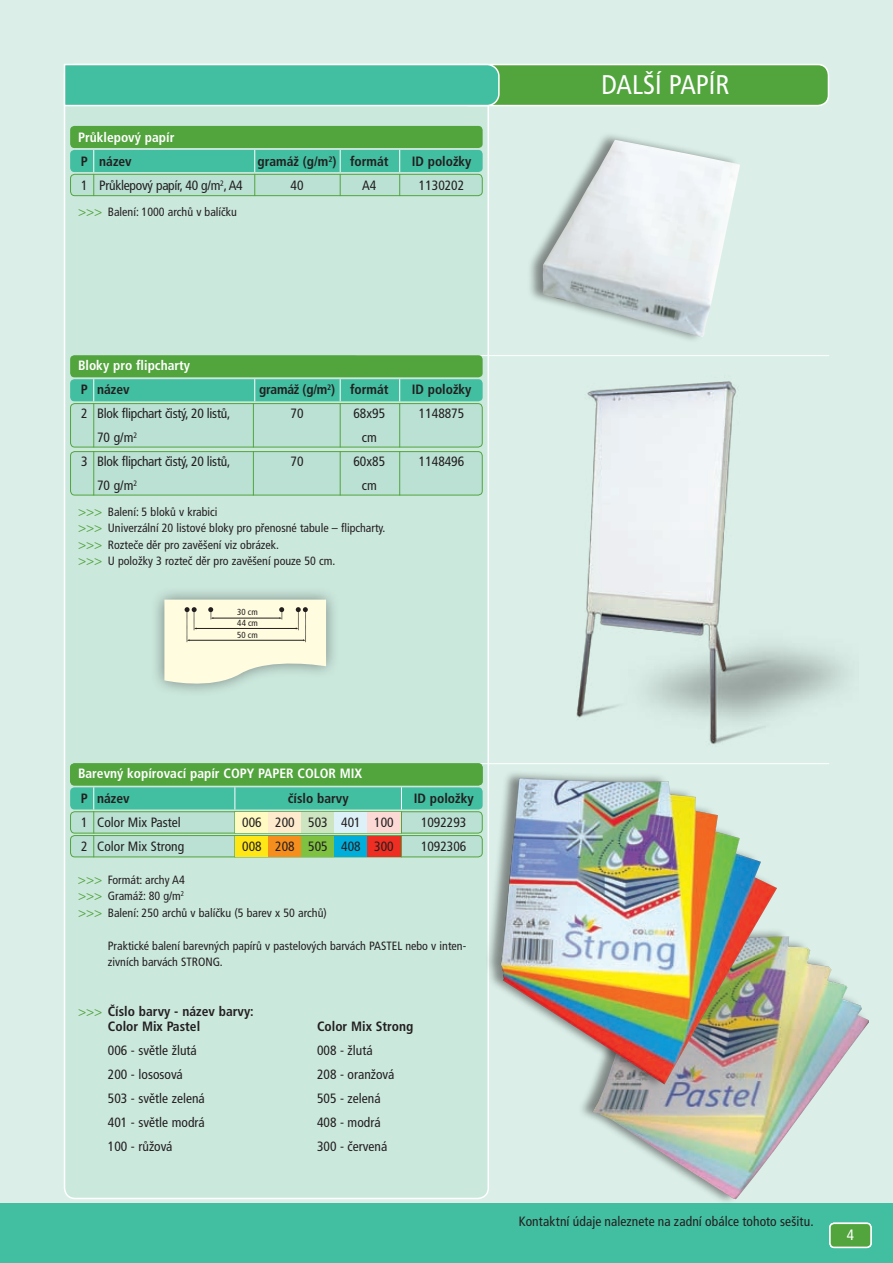
<style>
.page{position:relative;width:893px;height:1263px;background:#dbefe8}
.page>*{position:absolute;margin:0;border:0;box-sizing:border-box;transform-origin:0 0}
.t1{font:condensed 27px "Frutiger CE";color:#fff}
.t2{font:condensed 15px "Frutiger CE";color:#fff}
.t3{font:condensed 13.5px/24px "Frutiger CE";color:#231f20}
.t4{font:700 condensed 13.5px/15px "Frutiger CE";color:#231f20}
.t5{font:condensed 13.5px "Frutiger CE";letter-spacing:-.02em;color:#231f20}
.t6{font:700 condensed 13.5px "Frutiger CE";color:#fff}
.t7{font:condensed 12px/16.5px "Frutiger CE";color:#231f20}
.t8{font:condensed 8.85px/10.4px "Frutiger CE";letter-spacing:.02em;color:#231f20}
.s1{font-size:13.5px;color:#52a43d}
.s2{font-weight:400;color:#52a43d}
</style>
<div class="page">
<div style="left:0;top:1203px;width:893px;height:60px;background:#42bea0"></div>
<div style="left:65px;top:65px;width:423px;height:1133px;background:#cbe8dd;border-radius:11px"></div>
<div style="left:459px;top:65px;width:369px;height:41px;background:#52a43d;border-radius:11px"></div>
<div style="left:458px;top:64px;width:371px;height:42px;border:2px solid #fff;border-radius:11px"></div>
<svg style="left:63px;top:63px;width:437px;height:44px;background:#55c4a9"></svg>
<div style="left:830px;top:1223px;width:41px;height:24px;background:#52a43d;border-radius:4px"></div>
<div style="left:829px;top:1222px;width:43px;height:26px;border:2px solid #fff;border-radius:4px"></div>
<div style="left:526px;top:130px;width:213px;height:212px;background:#231f20;opacity:.5"></div>
<img style="left:543px;top:140px;width:197px;height:197px">
<div style="left:70px;top:126px;width:413px;height:22px;background:#52a43d;border-radius:4px"></div>
<div style="left:150px;top:585px;width:190px;height:112px;background:#231f20;opacity:.5"></div>
<svg style="left:164px;top:600px;width:162px;height:91px;background:#eaedd6"></svg>
<hr style="left:356px;top:763px;width:473px;height:1px;background:#fff">
<hr style="left:356px;top:355px;width:473px;height:1px;background:#fff">
<div style="left:70px;top:355px;width:413px;height:22px;background:#52a43d;border-radius:4px"></div>
<img style="left:576px;top:381px;width:272px;height:363px">
<div style="left:576px;top:927px;width:291px;height:278px;background:#231f20;opacity:.5"></div>
<img style="left:592px;top:936px;width:277px;height:263px">
<div style="left:484px;top:769px;width:291px;height:321px;background:#231f20;opacity:.5"></div>
<img style="left:501px;top:778px;width:276px;height:306px">
<div style="left:70px;top:150px;width:413px;height:22px;background:#42bea0;border-radius:4px"></div>
<div style="left:70px;top:379px;width:413px;height:22px;background:#42bea0;border-radius:4px"></div>
<svg style="left:93px;top:379px;width:1px;height:22px"></svg>
<svg style="left:340px;top:379px;width:1px;height:22px"></svg>
<svg style="left:254px;top:379px;width:1px;height:22px"></svg>
<svg style="left:399px;top:379px;width:1px;height:22px"></svg>
<div style="left:71px;top:174px;width:411px;height:22px;background:#bbe1d4;border-radius:4px"></div>
<div style="left:70px;top:174px;width:413px;height:22px;border:1px solid #52a43d;border-radius:4px"></div>
<svg style="left:93px;top:150px;width:1px;height:46px"></svg>
<svg style="left:340px;top:150px;width:1px;height:46px"></svg>
<svg style="left:254px;top:150px;width:1px;height:46px"></svg>
<svg style="left:399px;top:150px;width:1px;height:46px"></svg>
<div style="left:71px;top:404px;width:411px;height:43px;background:#bbe1d4;border-radius:4px"></div>
<div style="left:70px;top:403px;width:413px;height:44px;border:1px solid #52a43d;border-radius:4px"></div>
<hr style="left:399px;top:403px;width:1px;height:44px;background:#52a43d">
<hr style="left:93px;top:403px;width:1px;height:44px;background:#52a43d">
<hr style="left:340px;top:403px;width:1px;height:44px;background:#52a43d">
<hr style="left:253px;top:403px;width:1px;height:44px;background:#52a43d">
<div style="left:71px;top:452px;width:411px;height:43px;background:#bbe1d4;border-radius:4px"></div>
<div style="left:70px;top:451px;width:413px;height:44px;border:1px solid #52a43d;border-radius:4px"></div>
<hr style="left:399px;top:451px;width:1px;height:44px;background:#52a43d">
<hr style="left:93px;top:451px;width:1px;height:44px;background:#52a43d">
<hr style="left:340px;top:451px;width:1px;height:44px;background:#52a43d">
<hr style="left:253px;top:451px;width:1px;height:44px;background:#52a43d">
<div style="left:70px;top:787px;width:413px;height:22px;background:#42bea0;border-radius:4px"></div>
<div style="left:71px;top:812px;width:411px;height:21px;background:#bbe1d4;border-radius:4px"></div>
<div style="left:70px;top:811px;width:413px;height:22px;border:1px solid #52a43d;border-radius:4px"></div>
<div style="left:71px;top:835px;width:411px;height:22px;background:#bbe1d4;border-radius:4px"></div>
<div style="left:70px;top:835px;width:413px;height:22px;border:1px solid #52a43d;border-radius:4px"></div>
<svg style="left:401px;top:787px;width:1px;height:70px"></svg>
<svg style="left:93px;top:787px;width:1px;height:70px"></svg>
<svg style="left:234px;top:787px;width:1px;height:70px"></svg>
<div style="left:70px;top:763px;width:413px;height:22px;background:#52a43d;border-radius:4px"></div>
<div style="left:235px;top:836px;width:34px;height:20px;background:#ffe616"></div>
<div style="left:269px;top:836px;width:33px;height:20px;background:#f68e1e"></div>
<div style="left:302px;top:836px;width:33px;height:20px;background:#7fc241"></div>
<div style="left:335px;top:836px;width:33px;height:20px;background:#00aedc"></div>
<div style="left:368px;top:836px;width:33px;height:20px;background:#ee2e22"></div>
<div style="left:235px;top:812px;width:34px;height:21px;background:#fffac1"></div>
<div style="left:269px;top:812px;width:33px;height:21px;background:#feeacc"></div>
<div style="left:302px;top:812px;width:33px;height:21px;background:#cde5c1"></div>
<div style="left:335px;top:812px;width:33px;height:21px;background:#dcf1f8"></div>
<div style="left:368px;top:812px;width:33px;height:21px;background:#fcd9d5"></div>
<p class="t6" style="left:78px;top:130px;width:98px">Průklepový papír</p>
<p class="t4" style="left:81px;top:154px;width:52px">P název</p>
<p class="t4" style="left:258px;top:154px;width:132px">gramáž (g/m<sup>2</sup>) formát</p>
<p class="t4" style="left:412px;top:154px;width:61px">ID položky</p>
<p class="t5" style="left:81px;top:178px;width:163px">1 Průklepový papír, 40 g/m<sup>2</sup>, A4</p>
<p class="t3" style="left:291px;top:174px;width:14px">40</p>
<p class="t3" style="left:362px;top:174px;width:16px">A4</p>
<p class="t3" style="left:419px;top:174px;width:47px">1130202</p>
<p class="t7" style="left:78px;top:204px;width:161px"><span class="s1">&gt;&gt;&gt;</span> Balení: 1000 archů v balíčku</p>
<h1 class="t1" style="left:601px;top:69px;width:80px">Další papír</h1>
<p class="t6" style="left:78px;top:358px;width:114px">Bloky pro flipcharty</p>
<p class="t4" style="left:81px;top:382px;width:50px">P název</p>
<p class="t4" style="left:259px;top:382px;width:131px">gramáž (g/m<sup>2</sup>) formát</p>
<p class="t4" style="left:412px;top:382px;width:61px">ID položky</p>
<p class="t5" style="left:81px;top:406px;width:151px">2 Blok flipchart čistý, 20 listů,</p>
<p class="t3" style="left:291px;top:402px;width:14px">70</p>
<p class="t3" style="left:353px;top:402px;width:33px">68x95</p>
<p class="t3" style="left:419px;top:402px;width:47px">1148875</p>
<p class="t3" style="left:97px;top:426px;width:42px">70 g/m<sup>2</sup></p>
<p class="t3" style="left:362px;top:426px;width:16px">cm</p>
<p class="t5" style="left:81px;top:454px;width:151px">3 Blok flipchart čistý, 20 listů,</p>
<p class="t3" style="left:291px;top:450px;width:14px">70</p>
<p class="t3" style="left:353px;top:450px;width:33px">60x85</p>
<p class="t3" style="left:419px;top:450px;width:47px">1148496</p>
<p class="t3" style="left:97px;top:474px;width:42px">70 g/m<sup>2</sup></p>
<p class="t3" style="left:362px;top:474px;width:16px">cm</p>
<p class="t7" style="left:78px;top:504px;width:309px"><span class="s1">&gt;&gt;&gt;</span> Balení: 5 bloků v krabici<br><span class="s1">&gt;&gt;&gt;</span> Univerzální 20 listové bloky pro přenosné tabule – flipcharty. <span class="s1">&gt;&gt;&gt;</span> Rozteče děr pro zavěšení viz obrázek.<br><span class="s1">&gt;&gt;&gt;</span> U položky 3 rozteč děr pro zavěšení pouze 50 cm.</p>
<p class="t8" style="left:237px;top:607px;width:22px">30 cm<br>44 cm</p>
<p class="t8" style="left:237px;top:629px;width:22px">50 cm</p>
<p class="t6" style="left:78px;top:766px;width:286px">Barevný kopírovací papír COPY PAPER COLOR MIX</p>
<p class="t4" style="left:81px;top:790px;width:50px">P název</p>
<p class="t4" style="left:288px;top:790px;width:62px">číslo barvy</p>
<p class="t4" style="left:414px;top:790px;width:61px">ID položky</p>
<p class="t3" style="left:81px;top:810px;width:101px">1 Color Mix Pastel</p>
<p class="t3" style="left:242px;top:810px;width:153px">006 200 503 401 100</p>
<p class="t3" style="left:421px;top:810px;width:47px">1092293</p>
<p class="t3" style="left:81px;top:834px;width:105px">2 Color Mix Strong</p>
<p class="t3" style="left:242px;top:834px;width:153px">008 208 505 408 300</p>
<p class="t3" style="left:421px;top:834px;width:47px">1092306</p>
<p class="t7" style="left:78px;top:871px;width:250px"><span class="s1">&gt;&gt;&gt;</span> Formát: archy A4<br><span class="s1">&gt;&gt;&gt;</span> Gramáž: 80 g/m<sup>2<br></sup><span class="s1">&gt;&gt;&gt;</span> Balení: 250 archů v balíčku (5 barev x 50 archů)</p>
<p class="t7" style="left:108px;top:937px;width:360px">Praktické balení barevných papírů v pastelových barvách PASTEL nebo v inten&shy;zivních barvách STRONG.</p>
<p class="t4" style="left:108px;top:1003px;width:147px;text-indent:-30px"><span class="s2">&gt;&gt;&gt;</span> Číslo barvy - název barvy:<br>Color Mix Pastel</p>
<p class="t3" style="left:108px;top:1038px;width:98px">006 - světle žlutá<br>200 - lososová<br>503 - světle zelená<br>401 - světle modrá<br>100 - růžová</p>
<p class="t4" style="left:317px;top:1018px;width:98px">Color Mix Strong</p>
<p class="t3" style="left:317px;top:1038px;width:79px">008 - žlutá<br>208 - oranžová<br>505 - zelená<br>408 - modrá<br>300 - červená</p>
<p class="t3" style="left:519px;top:1210px;width:296px">Kontaktní údaje naleznete na zadní obálce tohoto sešitu.</p>
<p class="t2" style="left:847px;top:1227px;width:9px">3</p>
<p class="t2" style="left:847px;top:1227px;width:9px">4</p>
</div>
